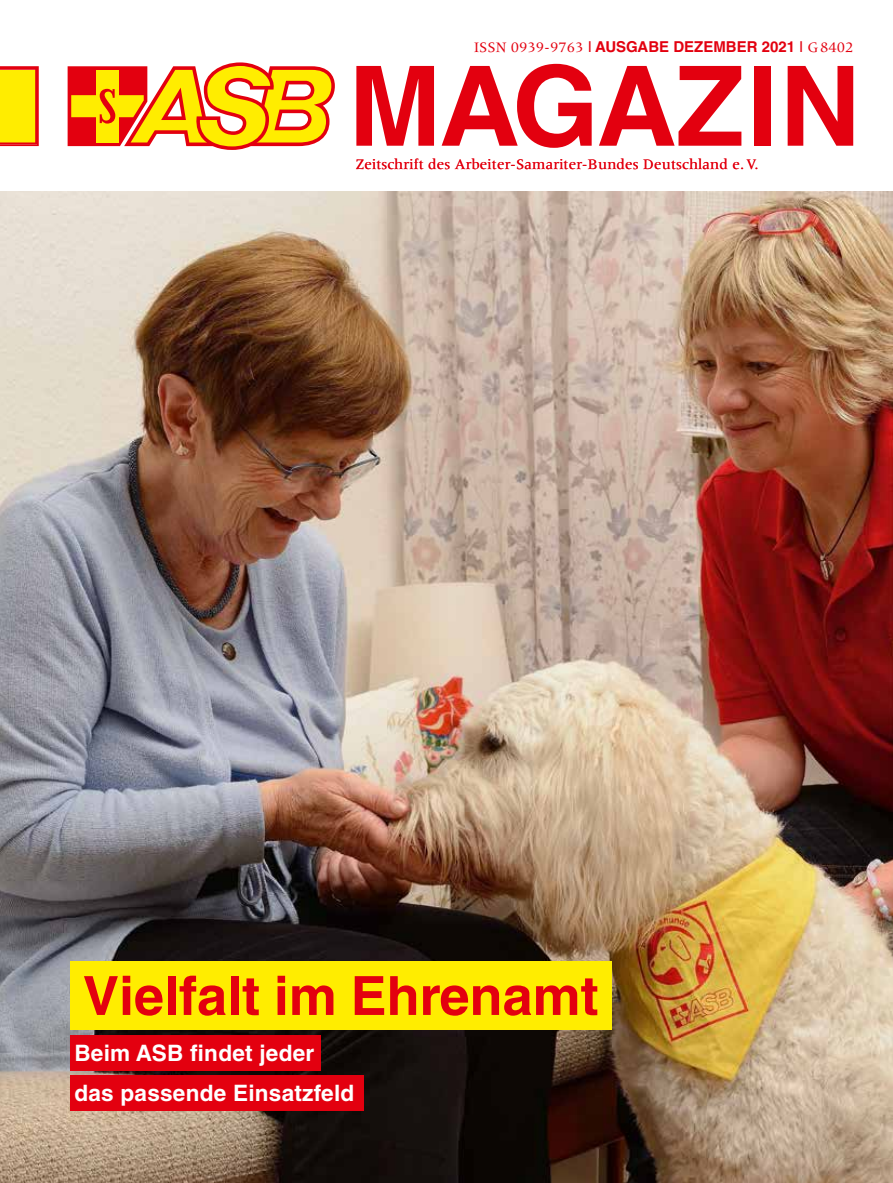
<style>
.page{position:relative;width:893px;height:1183px;background:#fff}
.page>*{position:absolute;margin:0;border:0;box-sizing:border-box;transform-origin:0 0}
.t1{font:700 111px "Helvetica LT Std";letter-spacing:-.015em;color:#e3000f}
.t2{font:700 54px "Helvetica LT Std";color:#e3000f}
.t3{font:700 22.65px/40.3px "Helvetica LT Std";letter-spacing:.01em;color:#fff}
.t4{font:15px "Meridien LT Std";letter-spacing:.01em;color:#e3000f}
.t5{font:700 15px "Helvetica LT Std";color:#e3000f}
.s1{font-family:"Meridien LT Std";font-weight:400}
.s2{font-family:"Arial";font-weight:400}
</style>
<div class="page">
<svg style="left:0;top:66px;width:39px;height:80px;background:#fac505"></svg>
<svg style="left:68px;top:62px;width:267px;height:88px"></svg>
<img style="left:0;top:191px;width:893px;height:991px">
<div style="left:70px;top:1034px;width:251px;height:35px;background:#e3000f"></div>
<div style="left:70px;top:1075px;width:294px;height:35px;background:#e3000f"></div>
<div style="left:70px;top:961px;width:541px;height:68px;background:#ffed00"></div>
<p class="t5" style="left:474px;top:38px;width:381px"><span class="s1">ISSN 0939-9763</span> <span class="s2">I</span> AUSGABE DEZEMBER 2021 <span class="s2">I</span> <span class="s1">G8402</span></p>
<h1 class="t1" style="left:349px;top:39px;width:514px">MAGAZIN</h1>
<p class="t4" style="left:356px;top:156px;width:404px">Zeitschrift des Arbeiter-Samariter-Bundes Deutschland e.V.</p>
<h2 class="t2" style="left:83px;top:962px;width:517px">Vielfalt im Ehrenamt</h2>
<h3 class="t3" style="left:74px;top:1031px;width:281px">Beim ASB findet jeder das passende Einsatzfeld</h3>
</div>
